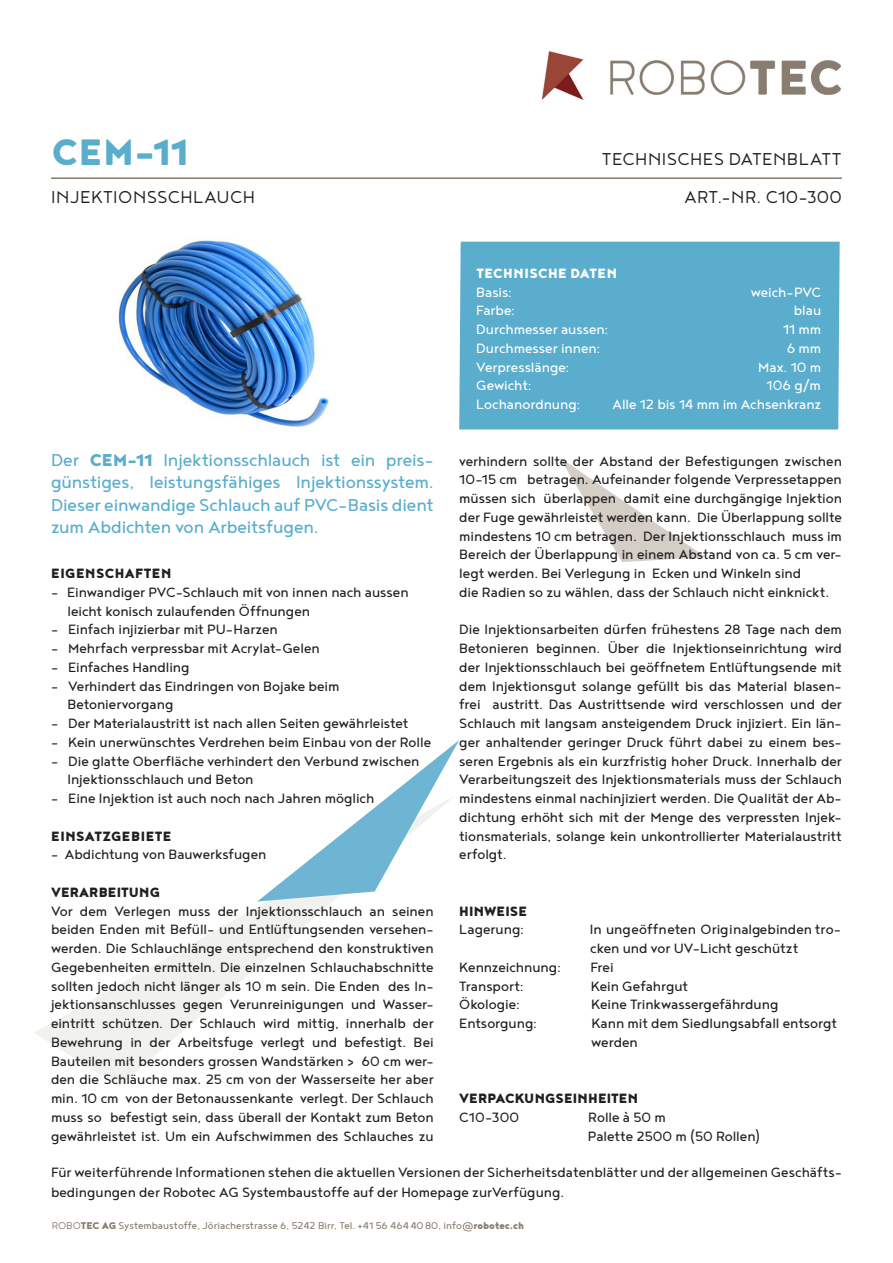
<style>
.page{position:relative;width:893px;height:1263px;background:#fff}
.page>*{position:absolute;margin:0;border:0;box-sizing:border-box;transform-origin:0 0}
.Produktetitel{font:900 45px "Noyh";color:#5aadcd}
.Einleitung{font:21px/22.5px "Noyh";letter-spacing:-.01em;color:#5aadcd;text-align:justify}
.Produkteuntertitel{font:300 21px "Noyh";letter-spacing:.015em;color:#231f20}
.GT{font:16.5px/18.8px "Noyh";color:#231f20;text-align:justify}
.GT-2{font:16.5px "Noyh";letter-spacing:-.005em;color:#fff}
.Untertitel{font:16.5px "Noyh";letter-spacing:-.005em;color:#231f20}
.GT-3{font:900 16.5px "Noyh";letter-spacing:.01em;color:#231f20}
.Untertitel-2{font:900 16.5px "Noyh";letter-spacing:.03em;color:#231f20}
.Untertitel-3{font:900 16.5px "Noyh";letter-spacing:.03em;color:#fff}
.t1{font:12px "Noyh";color:#887c6e}
.s1{font-weight:900}
.s2{font-weight:300}
</style>
<div class="page">
<svg style="left:559px;top:457px;width:147px;height:105px"></svg>
<svg style="left:35px;top:901px;width:298px;height:185px"></svg>
<hr style="left:51px;top:177px;width:791px;height:2px;background:#887c6e">
<div style="left:459px;top:242px;width:381px;height:187px;background:#5aadcd"></div>
<svg style="left:258px;top:740px;width:201px;height:161px"></svg>
<img style="left:117px;top:240px;width:212px;height:187px">
<img style="left:543px;top:51px;width:297px;height:48px">
<p class="Produktetitel" style="left:52px;top:125px;width:138px">CEM-11</p>
<p class="Produkteuntertitel" style="left:602px;top:148px;width:241px">TECHNISCHES DATENBLATT</p>
<p class="Produkteuntertitel" style="left:51px;top:186px;width:205px">INJEKTIONSSCHLAUCH</p>
<p class="Produkteuntertitel" style="left:684px;top:185px;width:159px">ART.-NR. C10-300</p>
<p class="Untertitel-3" style="left:476px;top:263px;width:142px">TECHNISCHE DATEN</p>
<p class="GT-2" style="left:476px;top:283px;width:37px">Basis:</p>
<p class="GT-2" style="left:751px;top:283px;width:72px">weich-PVC</p>
<p class="GT-2" style="left:476px;top:302px;width:40px">Farbe:</p>
<p class="GT-2" style="left:794px;top:302px;width:29px">blau</p>
<p class="GT-2" style="left:476px;top:320px;width:134px">Durchmesser aussen:</p>
<p class="GT-2" style="left:783px;top:320px;width:40px">11 mm</p>
<p class="GT-2" style="left:476px;top:339px;width:126px">Durchmesser innen:</p>
<p class="GT-2" style="left:787px;top:339px;width:36px">6 mm</p>
<p class="GT-2" style="left:476px;top:358px;width:95px">Verpresslänge:</p>
<p class="GT-2" style="left:758px;top:358px;width:65px">Max. 10 m</p>
<p class="GT-2" style="left:476px;top:377px;width:57px">Gewicht:</p>
<p class="GT-2" style="left:766px;top:377px;width:56px">106 g/m</p>
<p class="GT-2" style="left:476px;top:395px;width:106px">Lochanordnung:</p>
<p class="GT-2" style="left:612px;top:395px;width:210px">Alle 12 bis 14 mm im Achsenkranz</p>
<p class="Einleitung" style="left:51px;top:448px;width:384px">Der <span class="s1">CEM-11</span> Injektionsschlauch ist ein preis&shy;günstiges, leistungsfähiges Injektionssystem.<br>Dieser einwandige Schlauch auf PVC-Basis dient zum Abdichten von Arbeitsfugen.</p>
<p class="Untertitel-2" style="left:51px;top:563px;width:122px">EIGENSCHAFTEN</p>
<p class="Untertitel" style="left:51px;top:583px;width:359px">- Einwandiger PVC-Schlauch mit von innen nach aussen</p>
<p class="Untertitel" style="left:67px;top:602px;width:244px">leicht konisch zulaufenden Öffnungen</p>
<p class="GT" style="left:51px;top:620px;width:228px">- Einfach injizierbar mit PU-Harzen</p>
<p class="GT" style="left:51px;top:638px;width:270px">- Mehrfach verpressbar mit Acrylat-Gelen</p>
<p class="GT" style="left:51px;top:657px;width:140px">- Einfaches Handling</p>
<p class="GT" style="left:51px;top:676px;width:290px">- Verhindert das Eindringen von Bojake beim</p>
<p class="GT" style="left:67px;top:695px;width:108px">Betoniervorgang</p>
<p class="GT" style="left:51px;top:713px;width:359px">- Der Materialaustritt ist nach allen Seiten gewährleistet</p>
<p class="GT" style="left:51px;top:732px;width:382px">- Kein unerwünschtes Verdrehen beim Einbau von der Rolle</p>
<p class="GT" style="left:51px;top:751px;width:370px">- Die glatte Oberfläche verhindert den Verbund zwischen</p>
<p class="GT" style="left:67px;top:770px;width:188px">Injektionsschlauch und Beton</p>
<p class="GT" style="left:51px;top:788px;width:325px">- Eine Injektion ist auch noch nach Jahren möglich</p>
<p class="Untertitel-2" style="left:51px;top:826px;width:122px">EINSATZGEBIETE</p>
<p class="GT" style="left:51px;top:845px;width:217px">- Abdichtung von Bauwerksfugen</p>
<p class="GT-3" style="left:51px;top:882px;width:111px">VERARBEITUNG</p>
<p class="GT" style="left:51px;top:901px;width:384px">Vor dem Verlegen muss der Injektionsschlauch an seinen beiden Enden mit Befüll- und Entlüftungsenden versehen&shy;werden. Die Schlauchlänge entsprechend den konstruktiven Gegebenheiten ermitteln. Die einzelnen Schlauchabschnitte sollten jedoch nicht länger als 10 m sein. Die Enden des In&shy;jektionsanschlusses gegen Verunreinigungen und Wasser&shy;eintritt schützen. Der Schlauch wird mittig, innerhalb der Bewehrung in der Arbeitsfuge verlegt und befestigt. Bei Bauteilen mit besonders grossen Wandstärken &gt; 60 cm wer&shy;den die Schläuche max. 25 cm von der Wasserseite her aber min. 10 cm von der Betonaussenkante verlegt. Der Schlauch muss so befestigt sein, dass überall der Kontakt zum Beton gewährleistet ist. Um ein Aufschwimmen des Schlauches zu</p>
<p class="GT" style="left:459px;top:451px;width:384px">verhindern sollte der Abstand der Befestigungen zwischen 10-15 cm betragen. Aufeinander folgende Verpressetappen müssen sich überlappen damit eine durchgängige Injektion der Fuge gewährleistet werden kann. Die Überlappung sollte mindestens 10 cm betragen. Der Injektionsschlauch muss im</p>
<p class="GT" style="left:459px;top:545px;width:384px">Bereich der Überlappung in einem Abstand von ca. 5 cm ver&shy;legt werden. Bei Verlegung in Ecken und Winkeln sind</p>
<p class="GT" style="left:459px;top:582px;width:371px">die Radien so zu wählen, dass der Schlauch nicht einknickt.</p>
<p class="GT" style="left:459px;top:620px;width:384px">Die Injektionsarbeiten dürfen frühestens 28 Tage nach dem Betonieren beginnen. Über die Injektionseinrichtung wird der Injektionsschlauch bei geöffnetem Entlüftungsende mit dem Injektionsgut solange gefüllt bis das Material blasen&shy;frei austritt. Das Austrittsende wird verschlossen und der Schlauch mit langsam ansteigendem Druck injiziert. Ein län&shy;ger anhaltender geringer Druck führt dabei zu einem bes&shy;seren Ergebnis als ein kurzfristig hoher Druck. Innerhalb der Verarbeitungszeit des Injektionsmaterials muss der Schlauch mindestens einmal nachinjiziert werden. Die Qualität der Ab&shy;dichtung erhöht sich mit der Menge des verpressten Injek&shy;tionsmaterials, solange kein unkontrollierter Materialaustritt erfolgt.</p>
<p class="GT-3" style="left:459px;top:901px;width:69px">HINWEISE</p>
<p class="GT" style="left:459px;top:920px;width:66px">Lagerung:</p>
<p class="GT" style="left:590px;top:920px;width:253px">In ungeöffneten Originalgebinden tro-</p>
<p class="GT" style="left:590px;top:938px;width:210px">cken und vor UV-Licht geschützt</p>
<p class="GT" style="left:459px;top:957px;width:103px">Kennzeichnung:</p>
<p class="GT" style="left:590px;top:957px;width:25px">Frei</p>
<p class="GT" style="left:459px;top:976px;width:66px">Transport:</p>
<p class="GT" style="left:591px;top:976px;width:99px">Kein Gefahrgut</p>
<p class="GT" style="left:459px;top:995px;width:62px">Ökologie:</p>
<p class="GT" style="left:591px;top:995px;width:189px">Keine Trinkwassergefährdung</p>
<p class="GT" style="left:459px;top:1013px;width:79px">Entsorgung:</p>
<p class="GT" style="left:591px;top:1013px;width:247px">Kann mit dem Siedlungsabfall entsorgt</p>
<p class="GT" style="left:591px;top:1032px;width:48px">werden</p>
<p class="GT-3" style="left:459px;top:1088px;width:180px">VERPACKUNGSEINHEITEN</p>
<p class="GT" style="left:459px;top:1107px;width:62px">C10-300</p>
<p class="GT" style="left:588px;top:1107px;width:79px">Rolle à 50 m</p>
<p class="GT" style="left:588px;top:1126px;width:174px">Palette 2500 m (50 Rollen)</p>
<p class="GT" style="left:51px;top:1162px;width:792px;line-height:19.8px">Für weiterführende Informationen stehen die aktuellen Versionen der Sicherheitsdatenblätter und der allgemeinen Geschäfts&shy;bedingungen der Robotec AG Systembaustoffe auf der Homepage zurVerfügung.</p>
<p class="t1" style="left:52px;top:1219px;width:474px"><span class="s2">ROBO</span><span class="s1">TEC AG</span> Systembaustoffe, Jöriacherstrasse 6, 5242 Birr, Tel. +41 56 4644080, info@<span class="s1">robotec.ch</span></p>
</div>
